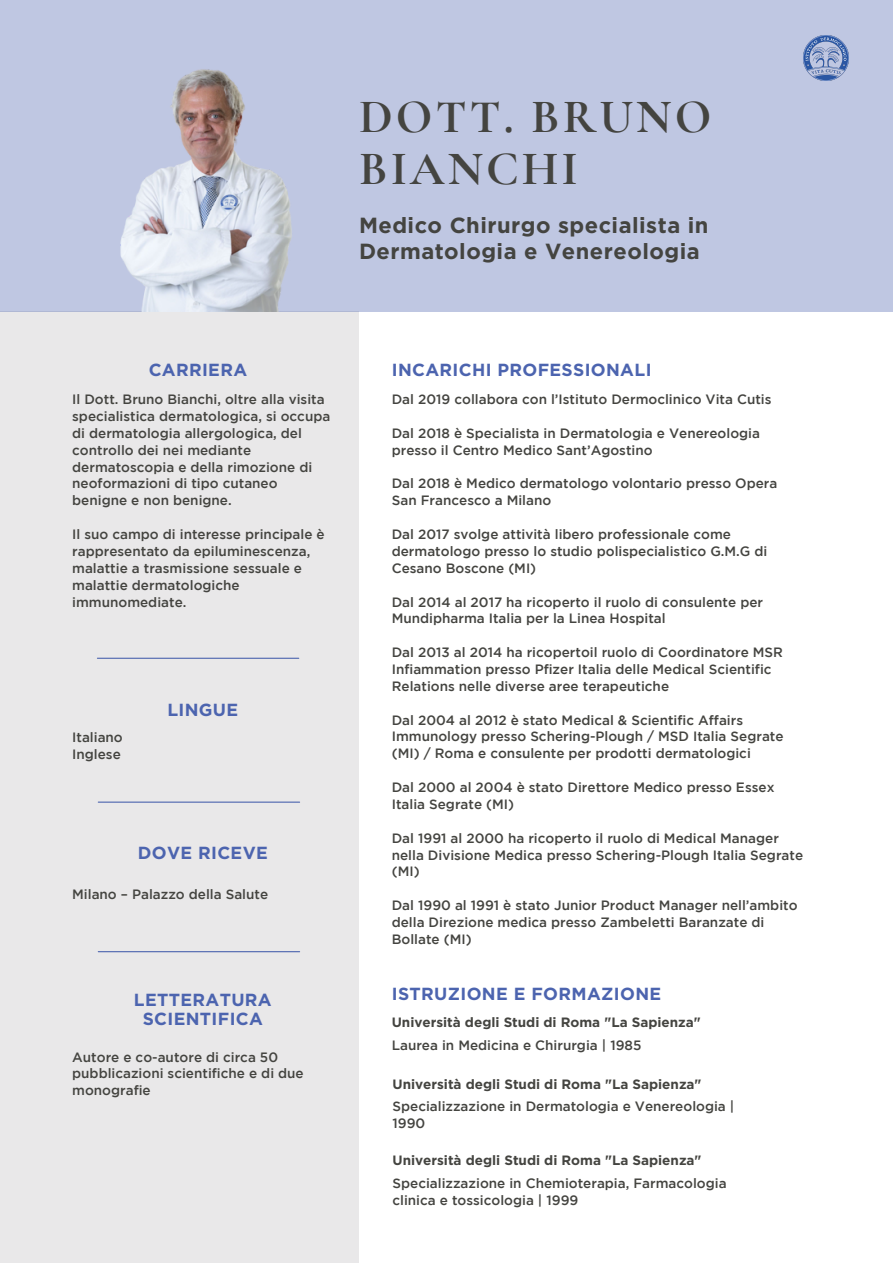
<style>
.page{position:relative;width:893px;height:1264px;background:#fff}
.page>*{position:absolute;margin:0;border:0;box-sizing:border-box;transform-origin:0 0}
.t1{font:700 48px/51.8px "Cormorant Garamond";letter-spacing:.065em;color:#444440}
.t2{font:700 21.9px/25.8px "Gotham";letter-spacing:.02em;color:#444440}
.t3{font:700 17.55px/19px "Gotham";letter-spacing:.02em;color:#4c64af;text-align:center}
.t4{font:500 13.5px/16.8px "Gotham";color:#444440}
.t5{font:700 13.5px "Gotham";color:#444440}
</style>
<div class="page">
<div style="left:0;top:311px;width:359px;height:951px;background:#e9e8e9"></div>
<div style="left:0;top:0;width:892px;height:311px;background:#bfc7e2"></div>
<hr style="left:97px;top:657px;width:202px;height:2px;background:#4c64af">
<hr style="left:98px;top:801px;width:201px;height:1px;background:#4c64af">
<img style="left:110px;top:69px;width:186px;height:243px">
<img style="left:803px;top:35px;width:45px;height:45px">
<hr style="left:98px;top:951px;width:201px;height:1px;background:#4c64af">
<h1 class="t1" style="left:359px;top:91px;width:354px">DOTT. BRUNO<br>BIANCHI</h1>
<h2 class="t2" style="left:359px;top:212px;width:351px">Medico Chirurgo specialista in<br>Dermatologia e Venereologia</h2>
<p class="t3" style="left:149px;top:360px;width:100px">CARRIERA</p>
<p class="t4" style="left:72px;top:392px;width:259px">Il Dott. Bruno Bianchi, oltre alla visita specialistica dermatologica, si occupa di dermatologia allergologica, del controllo dei nei mediante dermatoscopia e della rimozione di neoformazioni di tipo cutaneo benigne e non benigne.</p>
<p class="t4" style="left:72px;top:527px;width:254px">Il suo campo di interesse principale è rappresentato da epiluminescenza, malattie a trasmissione sessuale e malattie dermatologiche immunomediate.</p>
<p class="t4" style="left:72px;top:729px;width:52px">Italiano<br>Inglese</p>
<p class="t3" style="left:167px;top:700px;width:72px">LINGUE</p>
<p class="t3" style="left:138px;top:842px;width:132px">DOVE RICEVE</p>
<p class="t4" style="left:72px;top:886px;width:197px">Milano – Palazzo della Salute</p>
<p class="t3" style="left:134px;top:989px;width:139px">LETTERATURA<br>SCIENTIFICA</p>
<p class="t4" style="left:72px;top:1049px;width:233px">Autore e co-autore di circa 50 pubblicazioni scientifiche e di due monografie</p>
<p class="t3" style="left:392px;top:360px;width:261px">INCARICHI PROFESSIONALI</p>
<p class="t4" style="left:392px;top:392px;width:381px">Dal 2019 collabora con l’Istituto Dermoclinico Vita Cutis</p>
<p class="t4" style="left:392px;top:425px;width:370px">Dal 2018 è Specialista in Dermatologia e Venereologia presso il Centro Medico Sant’Agostino</p>
<p class="t4" style="left:392px;top:476px;width:387px">Dal 2018 è Medico dermatologo volontario presso Opera<br>San Francesco a Milano</p>
<p class="t4" style="left:392px;top:527px;width:377px">Dal 2017 svolge attività libero professionale come dermatologo presso lo studio polispecialistico G.M.G di<br>Cesano Boscone (MI)</p>
<p class="t4" style="left:392px;top:594px;width:373px">Dal 2014 al 2017 ha ricoperto il ruolo di consulente per<br>Mundipharma Italia per la Linea Hospital</p>
<p class="t4" style="left:392px;top:645px;width:392px">Dal 2013 al 2014 ha ricopertoil ruolo di Coordinatore MSR<br>Infiammation presso Pfizer Italia delle Medical Scientific<br>Relations nelle diverse aree terapeutiche</p>
<p class="t4" style="left:392px;top:712px;width:393px">Dal 2004 al 2012 è stato Medical &amp; Scientific Affairs<br>Immunology presso Schering-Plough / MSD Italia Segrate (MI) / Roma e consulente per prodotti dermatologici</p>
<p class="t4" style="left:392px;top:779px;width:384px">Dal 2000 al 2004 è stato Direttore Medico presso Essex<br>Italia Segrate (MI)</p>
<p class="t4" style="left:392px;top:830px;width:413px">Dal 1991 al 2000 ha ricoperto il ruolo di Medical Manager nella Divisione Medica presso Schering-Plough Italia Segrate (MI)</p>
<p class="t4" style="left:392px;top:897px;width:407px">Dal 1990 al 1991 è stato Junior Product Manager nell’ambito della Direzione medica presso Zambeletti Baranzate di<br>Bollate (MI)</p>
<p class="t3" style="left:392px;top:983px;width:271px">ISTRUZIONE E FORMAZIONE</p>
<p class="t4" style="left:392px;top:1037px;width:251px">Laurea in Medicina e Chirurgia | 1985</p>
<p class="t5" style="left:392px;top:1014px;width:310px">Università degli Studi di Roma "La Sapienza"</p>
<p class="t5" style="left:392px;top:1075px;width:310px">Università degli Studi di Roma "La Sapienza"</p>
<p class="t4" style="left:392px;top:1098px;width:343px">Specializzazione in Dermatologia e Venereologia |<br>1990</p>
<p class="t5" style="left:392px;top:1152px;width:310px">Università degli Studi di Roma "La Sapienza"</p>
<p class="t4" style="left:392px;top:1175px;width:335px">Specializzazione in Chemioterapia, Farmacologia clinica e tossicologia | 1999</p>
</div>
